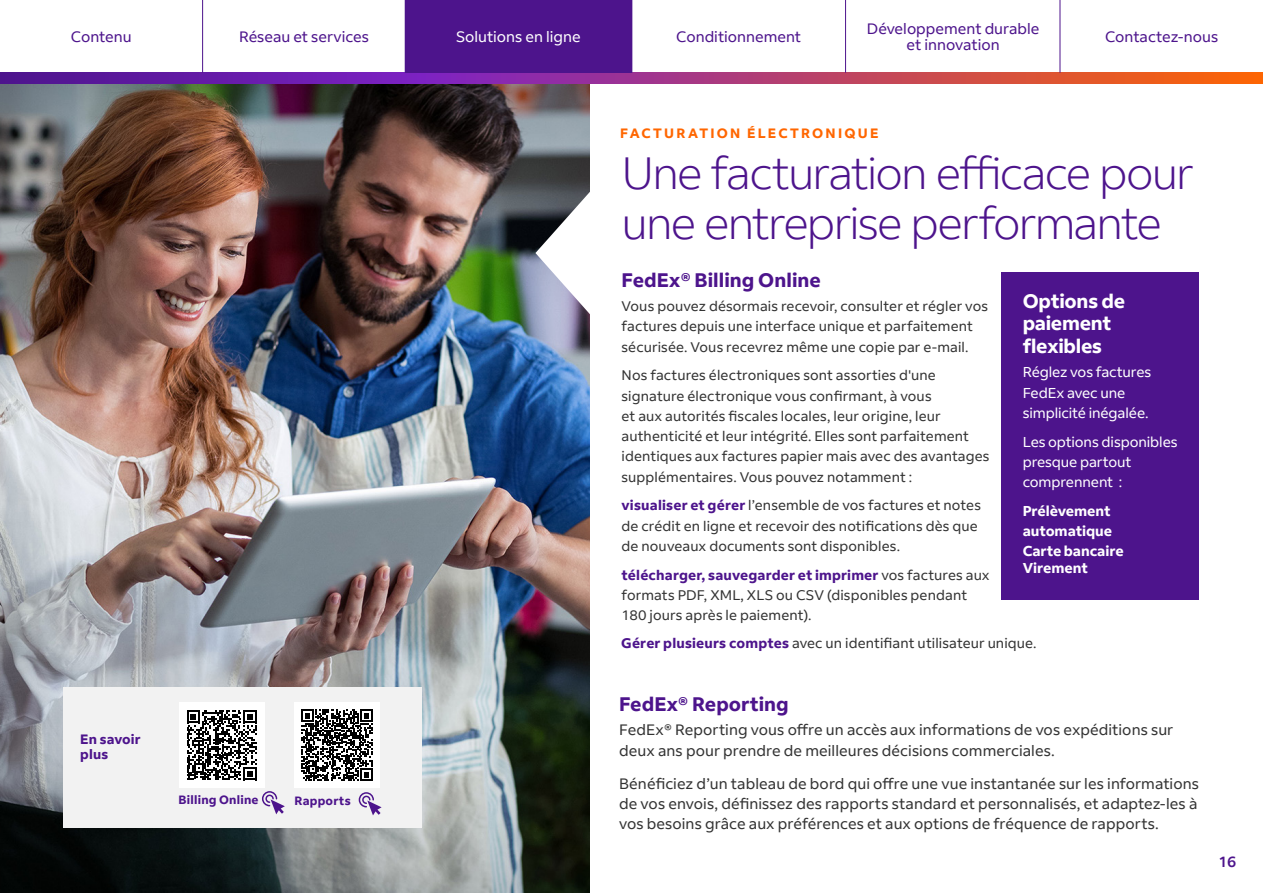
<style>
.page{position:relative;width:1263px;height:893px;background:#fff}
.page>*{position:absolute;margin:0;border:0;box-sizing:border-box;transform-origin:0 0}
.t1{font:300 45px/49.5px "Fed Ex Sans";letter-spacing:-.04em;color:#4d148c}
.t2{font:700 19.5px "Fed Ex Sans";color:#4d148c}
.t3{font:700 19.5px/22.5px "Fed Ex Sans";letter-spacing:-.015em;color:#fff}
.t4{font:15px/20.2px "Fed Ex Sans";letter-spacing:.005em;color:#333}
.t5{font:15px/16.5px "Fed Ex Sans";color:#4d148c;text-align:center}
.t6{font:15px "Fed Ex Sans";color:#fff}
.t7{font:500 15px "Fed Ex Sans";color:#4d148c}
.t8{font:14.25px/20.2px "Fed Ex Sans";letter-spacing:-.005em;color:#fff}
.t9{font:700 14.25px/20.2px "Fed Ex Sans";letter-spacing:-.005em;color:#fff}
.t10{font:13.8px/20.2px "Fed Ex Sans";letter-spacing:.01em;color:#333}
.t11{font:700 13.5px "Fed Ex Sans";letter-spacing:.17em;color:#f60}
.t12{font:700 13.5px/15px "Fed Ex Sans";letter-spacing:.015em;color:#4d148c}
.t13{font:700 12px "Fed Ex Sans";letter-spacing:.02em;color:#4d148c}
.s1{font-weight:700;color:#4d148c}
</style>
<div class="page">
<img style="left:0;top:83px;width:589px;height:810px">
<div style="left:1001px;top:272px;width:198px;height:328px;background:#4d148c"></div>
<svg style="left:535px;top:191px;width:55px;height:124px"></svg>
<svg style="left:0;top:73px;width:1263px;height:10px;background:#9f3679"></svg>
<hr style="left:202px;top:0;width:1px;height:73px;background:#4d148c">
<hr style="left:631px;top:0;width:1px;height:73px;background:#4d148c">
<hr style="left:845px;top:0;width:1px;height:73px;background:#4d148c">
<hr style="left:1059px;top:0;width:1px;height:73px;background:#4d148c">
<div style="left:405px;top:0;width:226px;height:73px;background:#4d148c"></div>
<div style="left:64px;top:688px;width:358px;height:140px;background:#f2f2f2"></div>
<div style="left:179px;top:703px;width:85px;height:85px;background:#fff"></div>
<svg style="left:187px;top:710px;width:69px;height:70px"></svg>
<div style="left:294px;top:703px;width:85px;height:85px;background:#fff"></div>
<svg style="left:301px;top:710px;width:71px;height:71px"></svg>
<svg style="left:262px;top:791px;width:23px;height:23px"></svg>
<svg style="left:358px;top:792px;width:24px;height:23px"></svg>
<p class="t5" style="left:71px;top:28px;width:62px">Contenu</p>
<p class="t5" style="left:239px;top:28px;width:131px">Réseau et services</p>
<p class="t5" style="left:676px;top:28px;width:126px">Conditionnement</p>
<p class="t5" style="left:867px;top:20px;width:174px">Développement durable et innovation</p>
<p class="t6" style="left:456px;top:28px;width:126px">Solutions en ligne</p>
<p class="t5" style="left:1105px;top:28px;width:115px">Contactez-nous</p>
<p class="t11" style="left:620px;top:125px;width:260px">FACTURATION ÉLECTRONIQUE</p>
<h1 class="t1" style="left:621px;top:149px;width:573px">Une facturation efficace pour une entreprise performante</h1>
<h2 class="t2" style="left:621px;top:268px;width:201px">FedEx® Billing Online</h2>
<p class="t10" style="left:621px;top:296px;width:368px">Vous pouvez désormais recevoir, consulter et régler vos factures depuis une interface unique et parfaitement sécurisée. Vous recevrez même une copie par e-mail.</p>
<p class="t10" style="left:621px;top:365px;width:369px">Nos factures électroniques sont assorties d'une signature électronique vous confirmant, à vous<br>et aux autorités fiscales locales, leur origine, leur authenticité et leur intégrité. Elles sont parfaitement identiques aux factures papier mais avec des avantages supplémentaires. Vous pouvez notamment :</p>
<p class="t10" style="left:621px;top:495px;width:361px"><span class="s1">visualiser et gérer</span> l’ensemble de vos factures et notes de crédit en ligne et recevoir des notifications dès que de nouveaux documents sont disponibles.</p>
<p class="t10" style="left:621px;top:565px;width:370px"><span class="s1">télécharger, sauvegarder et imprimer</span> vos factures aux formats PDF, XML, XLS ou CSV (disponibles pendant<br>180 jours après le paiement).</p>
<h2 class="t3" style="left:1023px;top:290px;width:104px">Options de paiement flexibles</h2>
<p class="t8" style="left:1023px;top:362px;width:130px">Réglez vos factures<br>FedEx avec une simplicité inégalée.</p>
<p class="t8" style="left:1023px;top:432px;width:156px">Les options disponibles presque partout comprennent :</p>
<p class="t9" style="left:1023px;top:501px;width:102px">Prélèvement automatique<br>Carte bancaire</p>
<p class="t9" style="left:1023px;top:558px;width:67px">Virement</p>
<p class="t12" style="left:80px;top:732px;width:62px">En savoir plus</p>
<p class="t13" style="left:179px;top:793px;width:81px">Billing Online</p>
<p class="t13" style="left:294px;top:794px;width:58px">Rapports</p>
<p class="t10" style="left:621px;top:633px;width:417px"><span class="s1">Gérer plusieurs comptes</span> avec un identifiant utilisateur unique.</p>
<h2 class="t2" style="left:619px;top:693px;width:171px">FedEx® Reporting</h2>
<p class="t4" style="left:619px;top:720px;width:555px">FedEx® Reporting vous offre un accès aux informations de vos expéditions sur deux ans pour prendre de meilleures décisions commerciales.</p>
<p class="t4" style="left:619px;top:773px;width:581px;text-align:justify">Bénéficiez d’un tableau de bord qui offre une vue instantanée sur les informations de vos envois, définissez des rapports standard et personnalisés, et adaptez-les à vos besoins grâce aux préférences et aux options de fréquence de rapports.</p>
<p class="t7" style="left:1218px;top:853px;width:19px">16</p>
</div>
